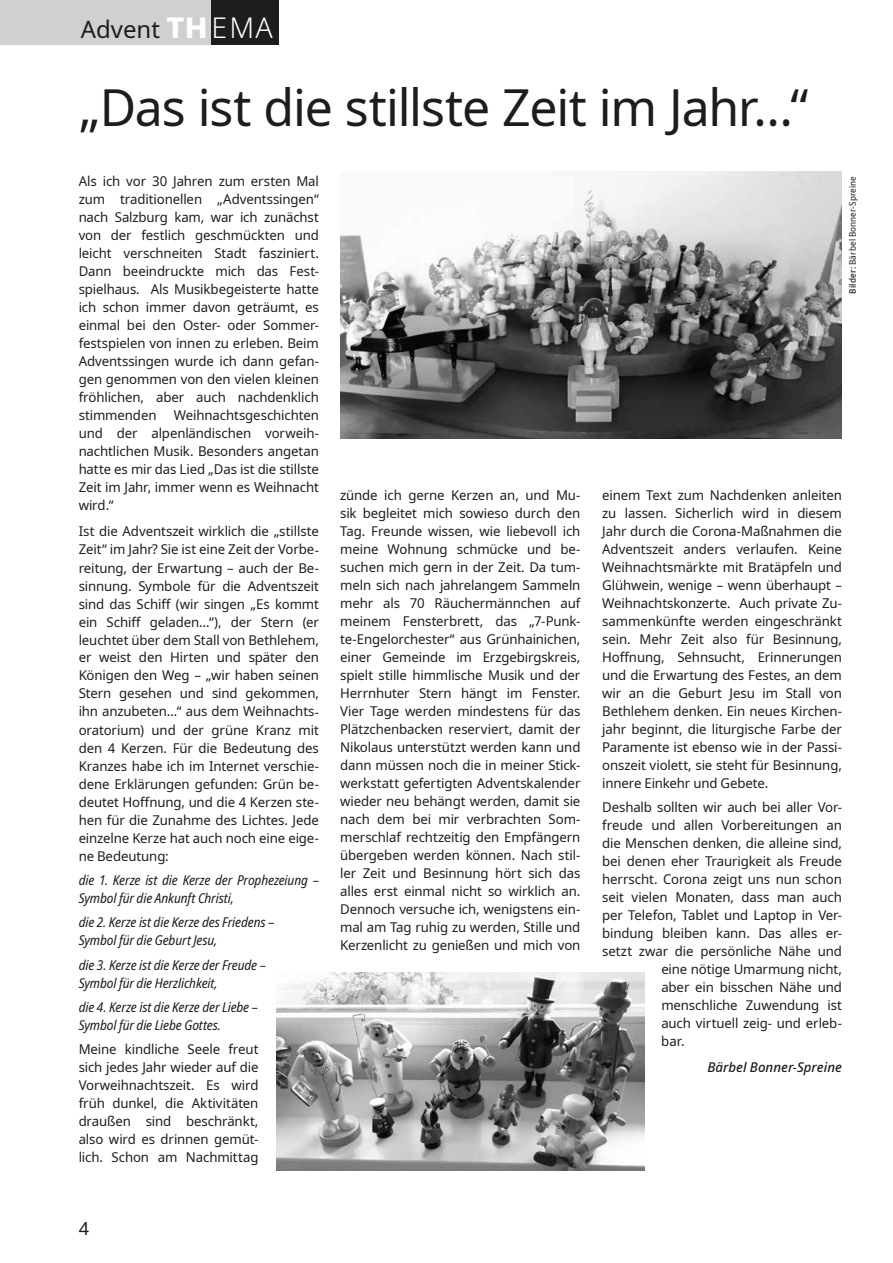
<style>
.page{position:relative;width:893px;height:1263px;background:#fff}
.page>*{position:absolute;margin:0;border:0;box-sizing:border-box;transform-origin:0 0}
.t1{font:51px "Noto Sans";letter-spacing:-.025em;color:#1d1d1b}
.t2{font:24px "Noto Sans";color:#1d1d1b}
.t3{font:18px "Noto Sans";color:#1d1d1b}
.t4{font:13.5px/18px "Noto Sans";letter-spacing:-.01em;color:#1d1d1b;text-align:justify}
.t5{font:italic semi-condensed 13.5px/18px "Noto Sans";letter-spacing:-.01em;color:#1d1d1b}
.t6{font:italic 500 13.5px "Noto Sans";color:#1d1d1b}
.t7{font:semi-condensed 9px "Noto Sans";letter-spacing:.015em;color:#1d1d1b}
.s1{font-weight:800;font-size:28.5px;color:#fff}
.s2{font-weight:300;font-size:28.5px;color:#fff}
.s3{font-weight:500}
</style>
<div class="page">
<div style="left:0;top:0;width:279px;height:44px;background:#d0d0d0"></div>
<div style="left:212px;top:0;width:67px;height:44px;background:#1d1d1b"></div>
<img style="left:276px;top:972px;width:368px;height:198px">
<img style="left:340px;top:171px;width:502px;height:268px">
<h2 class="t2" style="left:81px;top:12px;width:194px">Advent <span class="s1">TH</span><span class="s2">EMA</span></h2>
<h1 class="t1" style="left:79px;top:71px;width:731px">„Das ist die stillste Zeit im Jahr…“</h1>
<p class="t4" style="left:79px;top:172px;width:242px">Als ich vor 30 Jahren zum ersten Mal zum traditionellen „Adventssingen“ nach Salzburg kam, war ich zunächst von der festlich geschmückten und leicht verschneiten Stadt fasziniert.<br>Dann beeindruckte mich das Fest&shy;spielhaus. Als Musikbegeisterte hatte ich schon immer davon geträumt, es einmal bei den Oster- oder Sommer&shy;festspielen von innen zu erleben. Beim Adventssingen wurde ich dann gefan&shy;gen genommen von den vielen kleinen fröhlichen, aber auch nachdenklich stimmenden</p>
<p class="t4" style="left:79px;top:406px;width:242px;text-indent:95px">Weihnachtsgeschichten und der alpenländischen vorweih&shy;nachtlichen Musik. Besonders angetan hatte es mir das Lied „Das ist die stillste Zeit im Jahr, immer wenn es Weihnacht wird.“</p>
<p class="t4" style="left:79px;top:523px;width:242px">Ist die Adventszeit wirklich die „stillste Zeit“ im Jahr? Sie ist eine Zeit der Vorbe&shy;reitung, der Erwartung – auch der Be&shy;sinnung. Symbole für die Adventszeit sind das Schiff (wir singen „Es kommt ein Schiff geladen…“), der Stern (er leuchtet über dem Stall von Bethlehem, er weist den Hirten und später den Königen den Weg – „wir haben seinen Stern gesehen und sind gekommen, ihn anzubeten…“ aus dem Weihnachts&shy;oratorium) und der grüne Kranz mit den 4 Kerzen. Für die Bedeutung des Kranzes habe ich im Internet verschie&shy;dene Erklärungen gefunden: Grün be&shy;deutet Hoffnung, und die 4 Kerzen ste&shy;hen für die Zunahme des Lichtes. Jede einzelne Kerze hat auch noch eine eige&shy;ne Bedeutung:</p>
<p class="t5" style="left:79px;top:871px;width:242px">die 1. Kerze ist die Kerze der Prophezeiung –<br>Symbol für die Ankunft Christi,</p>
<p class="t5" style="left:79px;top:914px;width:197px">die 2. Kerze ist die Kerze des Friedens –<br>Symbol für die Geburt Jesu,</p>
<p class="t5" style="left:79px;top:956px;width:189px">die 3. Kerze ist die Kerze der Freude –<br>Symbol für die Herzlichkeit,</p>
<p class="t5" style="left:79px;top:998px;width:181px">die 4. Kerze ist die Kerze der Liebe –<br>Symbol für die Liebe Gottes.</p>
<p class="t4" style="left:79px;top:1041px;width:181px">Meine kindliche Seele freut sich jedes Jahr wieder auf die Vorweihnachtszeit. Es wird früh dunkel, die Aktivitäten draußen sind beschränkt, also wird es drinnen gemüt&shy;lich. Schon am Nachmittag</p>
<p class="t7" style="left:846px;top:293px;width:119px;rotate:-90deg"><span class="s3">Bilder:</span> Bärbel Bonner-Spreine</p>
<p class="t4" style="left:340px;top:486px;width:242px">zünde ich gerne Kerzen an, und Mu&shy;sik begleitet mich sowieso durch den Tag. Freunde wissen, wie liebevoll ich meine Wohnung schmücke und be&shy;suchen mich gern in der Zeit. Da tum&shy;meln sich nach jahrelangem Sammeln mehr als 70 Räuchermännchen auf meinem Fensterbrett, das „7-Punk&shy;te-Engelorchester“ aus Grünhainichen, einer Gemeinde im Erzgebirgskreis, spielt stille himmlische Musik und der Herrnhuter Stern hängt im Fenster.<br>Vier Tage werden mindestens für das Plätzchenbacken reserviert, damit der Nikolaus unterstützt werden kann und dann müssen noch die in meiner Stick&shy;werkstatt gefertigten Adventskalender wieder neu behängt werden, damit sie nach dem bei mir verbrachten Som&shy;merschlaf rechtzeitig den Empfängern übergeben werden können. Nach stil&shy;ler Zeit und Besinnung hört sich das alles erst einmal nicht so wirklich an.<br>Dennoch versuche ich, wenigstens ein&shy;mal am Tag ruhig zu werden, Stille und Kerzenlicht zu genießen und mich von</p>
<p class="t4" style="left:602px;top:486px;width:241px">einem Text zum Nachdenken anleiten zu lassen. Sicherlich wird in diesem Jahr durch die Corona-Maßnahmen die Adventszeit anders verlaufen. Keine Weihnachtsmärkte mit Bratäpfeln und Glühwein, wenige – wenn überhaupt – Weihnachtskonzerte. Auch private Zu&shy;sammenkünfte werden eingeschränkt sein. Mehr Zeit also für Besinnung, Hoffnung, Sehnsucht, Erinnerungen und die Erwartung des Festes, an dem wir an die Geburt Jesu im Stall von Bethlehem denken. Ein neues Kirchen&shy;jahr beginnt, die liturgische Farbe der Paramente ist ebenso wie in der Passi&shy;onszeit violett, sie steht für Besinnung, innere Einkehr und Gebete.</p>
<p class="t4" style="left:602px;top:799px;width:241px">Deshalb sollten wir auch bei aller Vor-</p>
<p class="t4" style="left:602px;top:817px;width:241px">freude und allen Vorbereitungen an</p>
<p class="t4" style="left:602px;top:835px;width:241px">die Menschen denken, die alleine sind,</p>
<p class="t4" style="left:602px;top:853px;width:241px">bei denen eher Traurigkeit als Freude</p>
<p class="t4" style="left:602px;top:871px;width:241px">herrscht. Corona zeigt uns nun schon</p>
<p class="t4" style="left:602px;top:889px;width:241px">seit vielen Monaten, dass man auch</p>
<p class="t4" style="left:602px;top:907px;width:241px">per Telefon, Tablet und Laptop in Ver-</p>
<p class="t4" style="left:602px;top:925px;width:241px">bindung bleiben kann. Das alles er-</p>
<p class="t4" style="left:602px;top:943px;width:241px">setzt zwar die persönliche Nähe und</p>
<p class="t4" style="left:661px;top:961px;width:182px">eine nötige Umarmung nicht,</p>
<p class="t4" style="left:661px;top:979px;width:182px">aber ein bisschen Nähe und</p>
<p class="t4" style="left:661px;top:997px;width:182px">menschliche Zuwendung ist</p>
<p class="t4" style="left:661px;top:1015px;width:182px">auch virtuell zeig- und erleb-</p>
<p class="t4" style="left:661px;top:1033px;width:25px">bar.</p>
<p class="t6" style="left:707px;top:1057px;width:136px">Bärbel Bonner-Spreine</p>
<h3 class="t3" style="left:79px;top:1216px;width:12px">4</h3>
</div>
